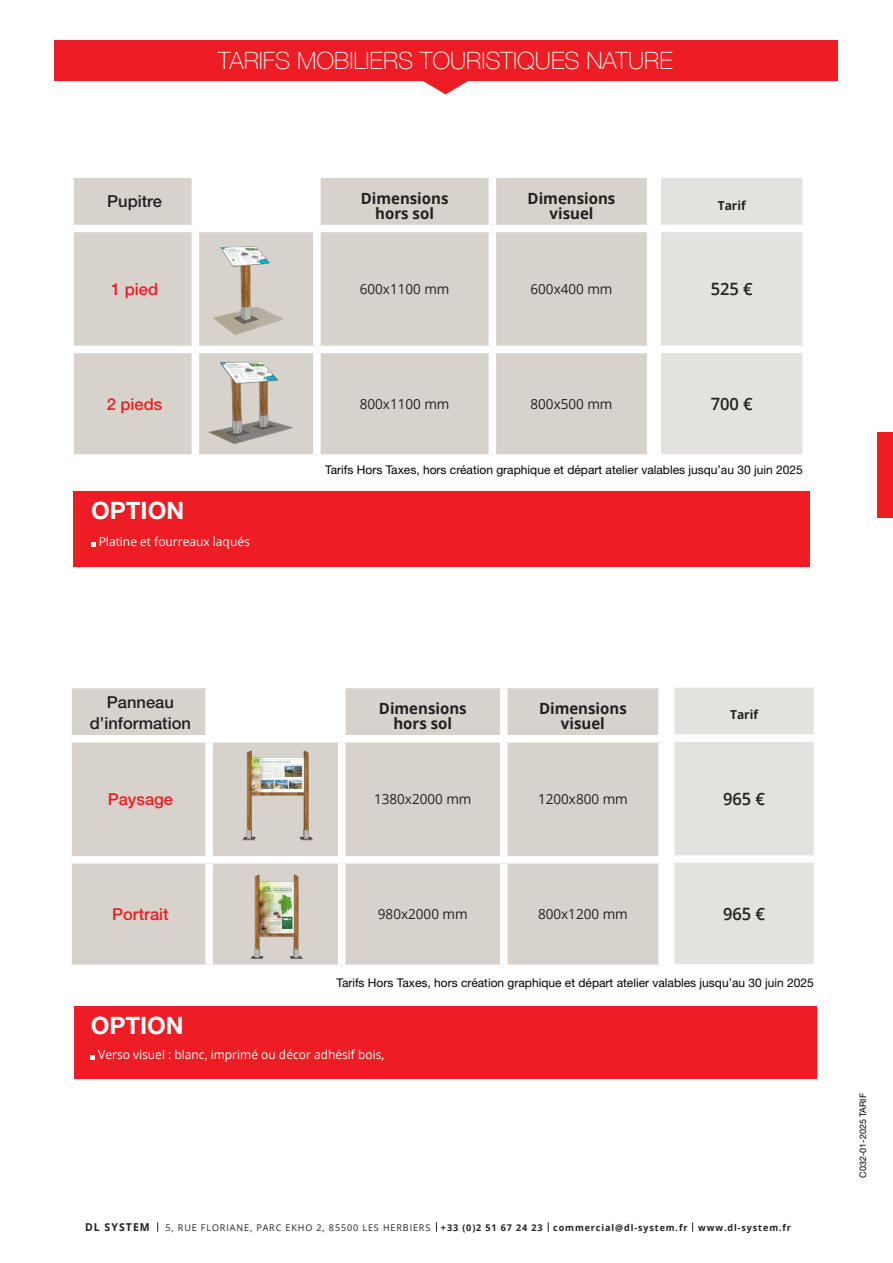
<style>
.page{position:relative;width:893px;height:1263px;background:#fff}
.page>*{position:absolute;margin:0;border:0;box-sizing:border-box;transform-origin:0 0}
.t1{font:100 24px "Helvetica Neue LT Std";color:#fff}
.t2{font:700 24px "Helvetica Neue LT Std";color:#fff}
.Style_de_paragraphe_1{font:600 16.95px "Open Sans";color:#231f20}
.Style_de_paragraphe_1-2{font:500 16.5px "Helvetica Neue LT Std";color:#231f20}
.Style_de_paragraphe_1-3{font:500 16.5px "Helvetica Neue LT Std";color:#ee1d23}
.Style_de_paragraphe_1-4{font:700 15.45px "Open Sans";color:#231f20}
.Style_de_paragraphe_1-5{font:13.95px "Open Sans";color:#231f20}
.t3{font:12.3px "Open Sans";color:#fff}
.Style_de_paragraphe_1-6{font:700 12.3px "Open Sans";color:#231f20}
.t4{font:12px "Helvetica Neue LT Std";color:#000}
.t5{font:700 10.8px "Open Sans";letter-spacing:.1em;color:#231f20}
.t6{font:700 9.3px "Open Sans";letter-spacing:.1em;color:#231f20}
.t7{font:9px "Helvetica Neue LT Std";color:#000001}
.s1{font-weight:400}
</style>
<div class="page">
<div style="left:74px;top:178px;width:573px;height:276px;background:#d7d3cc"></div>
<div style="left:192px;top:178px;width:7px;height:47px;background:#fff"></div>
<div style="left:313px;top:178px;width:8px;height:47px;background:#fff"></div>
<div style="left:489px;top:178px;width:7px;height:47px;background:#fff"></div>
<div style="left:74px;top:225px;width:121px;height:7px;background:#fff"></div>
<div style="left:195px;top:225px;width:122px;height:7px;background:#fff"></div>
<div style="left:192px;top:232px;width:7px;height:114px;background:#fff"></div>
<div style="left:317px;top:225px;width:175px;height:7px;background:#fff"></div>
<div style="left:313px;top:232px;width:8px;height:114px;background:#fff"></div>
<div style="left:492px;top:225px;width:162px;height:7px;background:#fff"></div>
<div style="left:489px;top:232px;width:7px;height:114px;background:#fff"></div>
<div style="left:74px;top:346px;width:121px;height:7px;background:#fff"></div>
<div style="left:195px;top:346px;width:122px;height:7px;background:#fff"></div>
<div style="left:192px;top:353px;width:7px;height:101px;background:#fff"></div>
<div style="left:317px;top:346px;width:175px;height:7px;background:#fff"></div>
<div style="left:313px;top:353px;width:8px;height:101px;background:#fff"></div>
<div style="left:492px;top:346px;width:162px;height:7px;background:#fff"></div>
<div style="left:489px;top:353px;width:7px;height:101px;background:#fff"></div>
<div style="left:195px;top:174px;width:122px;height:55px;background:#fff"></div>
<div style="left:661px;top:178px;width:141px;height:276px;background:#e4e2de"></div>
<div style="left:653px;top:225px;width:157px;height:7px;background:#fff"></div>
<div style="left:653px;top:346px;width:157px;height:7px;background:#fff"></div>
<img style="left:212px;top:240px;width:74px;height:97px">
<img style="left:209px;top:359px;width:86px;height:87px">
<div style="left:72px;top:688px;width:586px;height:276px;background:#d7d3cc"></div>
<div style="left:205px;top:688px;width:8px;height:47px;background:#fff"></div>
<div style="left:338px;top:688px;width:8px;height:47px;background:#fff"></div>
<div style="left:500px;top:688px;width:8px;height:47px;background:#fff"></div>
<div style="left:72px;top:735px;width:137px;height:7px;background:#fff"></div>
<div style="left:209px;top:735px;width:133px;height:7px;background:#fff"></div>
<div style="left:205px;top:742px;width:8px;height:114px;background:#fff"></div>
<div style="left:342px;top:735px;width:162px;height:7px;background:#fff"></div>
<div style="left:338px;top:742px;width:8px;height:114px;background:#fff"></div>
<div style="left:504px;top:735px;width:162px;height:7px;background:#fff"></div>
<div style="left:500px;top:742px;width:8px;height:114px;background:#fff"></div>
<div style="left:72px;top:856px;width:137px;height:7px;background:#fff"></div>
<div style="left:209px;top:856px;width:133px;height:7px;background:#fff"></div>
<div style="left:205px;top:863px;width:8px;height:101px;background:#fff"></div>
<div style="left:342px;top:856px;width:162px;height:7px;background:#fff"></div>
<div style="left:338px;top:863px;width:8px;height:101px;background:#fff"></div>
<div style="left:504px;top:856px;width:162px;height:7px;background:#fff"></div>
<div style="left:500px;top:863px;width:8px;height:101px;background:#fff"></div>
<div style="left:209px;top:682px;width:133px;height:54px;background:#fff"></div>
<div style="left:674px;top:688px;width:140px;height:276px;background:#e4e2de"></div>
<div style="left:667px;top:734px;width:154px;height:8px;background:#fff"></div>
<div style="left:667px;top:855px;width:154px;height:8px;background:#fff"></div>
<img style="left:222px;top:743px;width:107px;height:101px">
<img style="left:236px;top:868px;width:83px;height:97px">
<div style="left:74px;top:491px;width:736px;height:76px;background:#ee1d23"></div>
<svg style="left:91px;top:542px;width:5px;height:4px"></svg>
<div style="left:74px;top:1006px;width:743px;height:73px;background:#ee1d23"></div>
<div style="left:54px;top:40px;width:783px;height:40px;background:#ee1d23"></div>
<svg style="left:422px;top:80px;width:47px;height:14px"></svg>
<div style="left:878px;top:432px;width:15px;height:85px;background:#ee1d23"></div>
<svg style="left:91px;top:1055px;width:4px;height:4px"></svg>
<p class="t1" style="left:218px;top:46px;width:456px">TARIFS MOBILIERS TOURISTIQUES NATURE</p>
<p class="Style_de_paragraphe_1-2" style="left:107px;top:192px;width:56px">Pupitre</p>
<p class="Style_de_paragraphe_1-4" style="left:361px;top:187px;width:89px">Dimensions</p>
<p class="Style_de_paragraphe_1-4" style="left:375px;top:202px;width:60px">hors sol</p>
<p class="Style_de_paragraphe_1-4" style="left:528px;top:187px;width:89px">Dimensions</p>
<p class="Style_de_paragraphe_1-4" style="left:550px;top:202px;width:45px">visuel</p>
<p class="Style_de_paragraphe_1-3" style="left:111px;top:279px;width:49px">1 pied</p>
<p class="Style_de_paragraphe_1-5" style="left:360px;top:279px;width:91px">600x1100 mm</p>
<p class="Style_de_paragraphe_1-5" style="left:530px;top:279px;width:84px">600x400 mm</p>
<p class="Style_de_paragraphe_1-3" style="left:107px;top:394px;width:57px">2 pieds</p>
<p class="Style_de_paragraphe_1-5" style="left:360px;top:394px;width:91px">800x1100 mm</p>
<p class="Style_de_paragraphe_1-5" style="left:530px;top:394px;width:84px">800x500 mm</p>
<p class="Style_de_paragraphe_1-6" style="left:718px;top:196px;width:29px">Tarif</p>
<p class="Style_de_paragraphe_1" style="left:711px;top:277px;width:44px">525 €</p>
<p class="Style_de_paragraphe_1" style="left:711px;top:392px;width:44px">700 €</p>
<p class="t2" style="left:91px;top:496px;width:94px">OPTION</p>
<p class="t3" style="left:99px;top:533px;width:153px">Platine et fourreaux laqués</p>
<p class="t4" style="left:325px;top:463px;width:479px">Tarifs Hors Taxes, hors création graphique et départ atelier valables jusqu’au 30 juin 2025</p>
<p class="Style_de_paragraphe_1-2" style="left:107px;top:693px;width:68px">Panneau</p>
<p class="Style_de_paragraphe_1-2" style="left:90px;top:714px;width:103px">d’information</p>
<p class="Style_de_paragraphe_1-4" style="left:379px;top:697px;width:89px">Dimensions</p>
<p class="Style_de_paragraphe_1-4" style="left:393px;top:712px;width:60px">hors sol</p>
<p class="Style_de_paragraphe_1-4" style="left:539px;top:697px;width:89px">Dimensions</p>
<p class="Style_de_paragraphe_1-4" style="left:561px;top:712px;width:45px">visuel</p>
<p class="Style_de_paragraphe_1-3" style="left:108px;top:789px;width:67px">Paysage</p>
<p class="Style_de_paragraphe_1-5" style="left:374px;top:790px;width:99px">1380x2000 mm</p>
<p class="Style_de_paragraphe_1-5" style="left:538px;top:790px;width:91px">1200x800 mm</p>
<p class="Style_de_paragraphe_1-3" style="left:112px;top:904px;width:58px">Portrait</p>
<p class="Style_de_paragraphe_1-5" style="left:378px;top:904px;width:91px">980x2000 mm</p>
<p class="Style_de_paragraphe_1-5" style="left:538px;top:904px;width:91px">800x1200 mm</p>
<p class="Style_de_paragraphe_1-6" style="left:730px;top:706px;width:29px">Tarif</p>
<p class="Style_de_paragraphe_1" style="left:723px;top:787px;width:44px">965 €</p>
<p class="Style_de_paragraphe_1" style="left:723px;top:902px;width:44px">965 €</p>
<p class="t2" style="left:91px;top:1010px;width:94px">OPTION</p>
<p class="t4" style="left:336px;top:975px;width:479px">Tarifs Hors Taxes, hors création graphique et départ atelier valables jusqu’au 30 juin 2025</p>
<p class="t3" style="left:98px;top:1046px;width:288px">Verso visuel : blanc, imprimé ou décor adhésif bois,</p>
<p class="t5" style="left:85px;top:1219px;width:66px">DL SYSTEM</p>
<p class="t6" style="left:165px;top:1220px;width:627px"><span class="s1">5, RUE FLORIANE, PARC EKHO 2, 85500 LES HERBIERS</span> +33 (0)2 51 67 24 23 commercial@dl-system.fr www.dl-system.fr</p>
<p class="t7" style="left:858px;top:1178px;width:86px;rotate:-90deg">C032-01-2025 TARIF</p>
</div>
